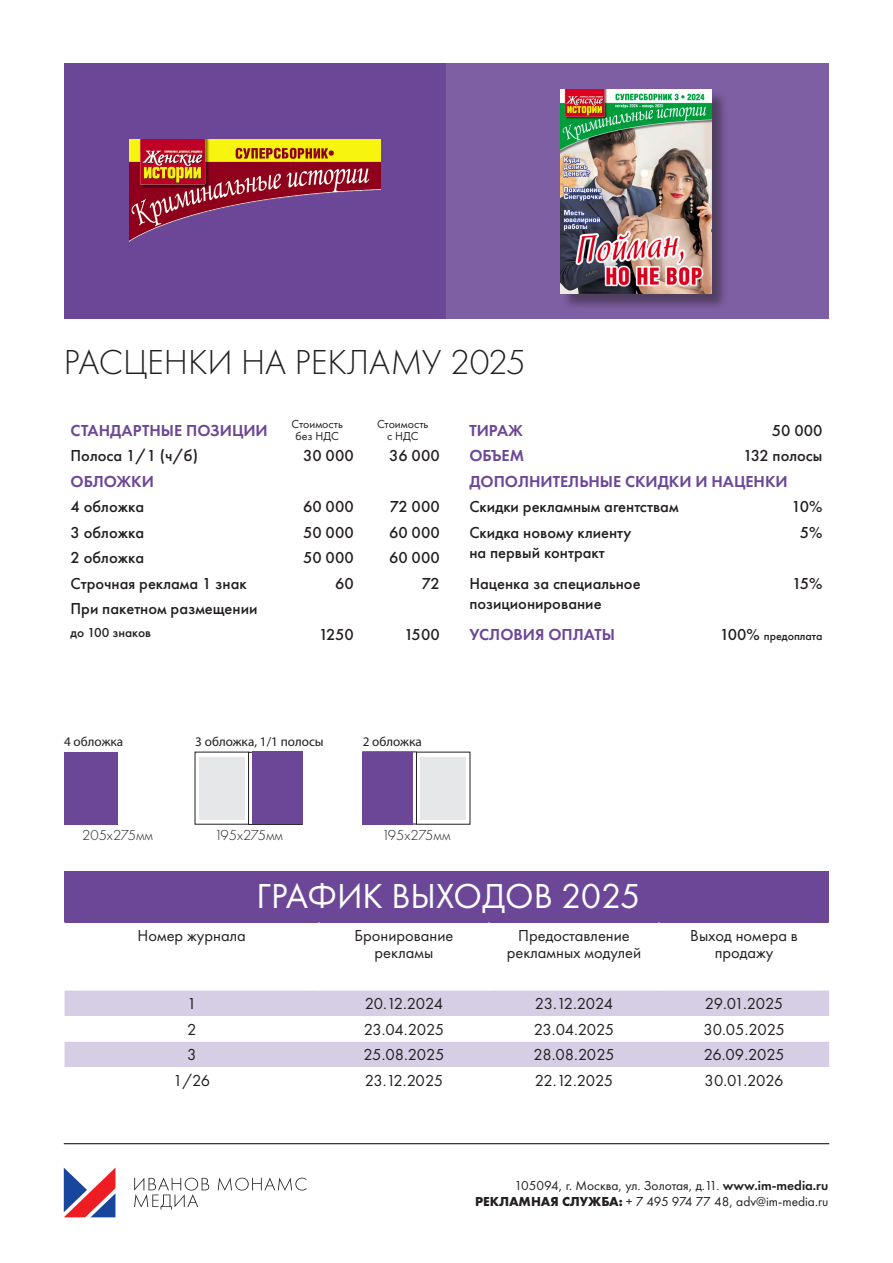
<style>
.page{position:relative;width:893px;height:1263px;background:#fff}
.page>*{position:absolute;margin:0;border:0;box-sizing:border-box;transform-origin:0 0}
.t1{font:300 36px "Futura PT";color:#231f20}
.t2{font:36px "Futura PT";color:#fff}
.t3{font:500 16.5px/19.8px "Futura PT";color:#231f20}
.t4{font:16.5px/16.5px "Futura PT";color:#231f20;text-align:center}
.t5{font:600 16.5px "Futura PT";color:#6c4797}
.t6{font:300 15px "Futura PT";color:#231f20}
.t7{font:13.5px "Futura PT";color:#231f20}
.t8{font:500 13.5px "Futura PT";color:#231f20}
.t9{font:13.2px "Myriad Pro";color:#231f20}
.t10{font:12px "Futura PT";color:#231f20}
.t11{font:500 12px "Futura PT";color:#231f20}
.s1{font-size:16.5px}
.s2{font-weight:600}
.s3{font-weight:700}
</style>
<div class="page">
<div style="left:64px;top:64px;width:382px;height:255px;background:#6c4797"></div>
<div style="left:446px;top:64px;width:383px;height:255px;background:#7e5fa3"></div>
<div style="left:561px;top:90px;width:168px;height:220px;background:#231f20;opacity:.5"></div>
<img style="left:560px;top:89px;width:151px;height:204px">
<img style="left:130px;top:139px;width:250px;height:102px">
<div style="left:199px;top:757px;width:45px;height:62px;background:#e6e7e9"></div>
<div style="left:248px;top:752px;width:54px;height:72px;border:1px solid #231f20"></div>
<div style="left:252px;top:752px;width:51px;height:72px;background:#6c4797"></div>
<div style="left:416px;top:752px;width:54px;height:72px;border:1px solid #231f20"></div>
<div style="left:420px;top:757px;width:46px;height:63px;background:#e6e7e9"></div>
<div style="left:362px;top:752px;width:51px;height:72px;background:#6c4797"></div>
<div style="left:64px;top:752px;width:54px;height:72px;background:#6c4797"></div>
<div style="left:336px;top:145px;width:32px;height:15px;background:#f7f40f"></div>
<svg style="left:64px;top:1168px;width:51px;height:49px"></svg>
<svg style="left:218px;top:1177px;width:88px;height:14px"></svg>
<svg style="left:134px;top:1177px;width:75px;height:32px"></svg>
<hr style="left:64px;top:1143px;width:765px;height:1px;background:#000">
<div style="left:65px;top:871px;width:764px;height:51px;background:#6c4797"></div>
<div style="left:65px;top:990px;width:764px;height:26px;background:#d6cee4"></div>
<div style="left:65px;top:1042px;width:764px;height:25px;background:#d6cee4"></div>
<p class="t1" style="left:64px;top:342px;width:464px">РАСЦЕНКИ НА РЕКЛАМУ 2025</p>
<p class="t5" style="left:71px;top:420px;width:199px">СТАНДАРТНЫЕ ПОЗИЦИИ</p>
<p class="t10" style="left:292px;top:417px;width:53px">Стоимость</p>
<p class="t10" style="left:296px;top:429px;width:45px">без НДС</p>
<p class="t10" style="left:377px;top:417px;width:53px">Стоимость</p>
<p class="t10" style="left:387px;top:429px;width:33px">с НДС</p>
<p class="t3" style="left:71px;top:446px;width:129px">Полоса 1/1 (ч/б)</p>
<p class="t3" style="left:303px;top:446px;width:52px">30 000</p>
<p class="t3" style="left:389px;top:446px;width:52px">36 000</p>
<p class="t5" style="left:71px;top:471px;width:85px">ОБЛОЖКИ</p>
<p class="t3" style="left:71px;top:497px;width:75px">4 обложка</p>
<p class="t3" style="left:303px;top:497px;width:52px">60 000</p>
<p class="t3" style="left:390px;top:497px;width:51px">72 000</p>
<p class="t3" style="left:71px;top:522px;width:75px">3 обложка</p>
<p class="t3" style="left:303px;top:522px;width:52px">50 000</p>
<p class="t3" style="left:389px;top:522px;width:52px">60 000</p>
<p class="t3" style="left:71px;top:548px;width:75px">2 обложка</p>
<p class="t3" style="left:303px;top:548px;width:52px">50 000</p>
<p class="t3" style="left:389px;top:548px;width:52px">60 000</p>
<p class="t3" style="left:71px;top:573px;width:178px">Строчная реклама 1 знак</p>
<p class="t3" style="left:335px;top:573px;width:20px">60</p>
<p class="t3" style="left:422px;top:573px;width:19px">72</p>
<p class="t3" style="left:71px;top:599px;width:189px">При пакетном размещении</p>
<p class="t8" style="left:71px;top:625px;width:82px">до 100 знаков</p>
<p class="t3" style="left:319px;top:624px;width:37px">1250</p>
<p class="t3" style="left:404px;top:624px;width:37px">1500</p>
<p class="t5" style="left:469px;top:420px;width:55px">ТИРАЖ</p>
<p class="t3" style="left:772px;top:420px;width:52px">50 000</p>
<p class="t5" style="left:469px;top:445px;width:56px">ОБЪЕМ</p>
<p class="t3" style="left:743px;top:446px;width:81px">132 полосы</p>
<p class="t5" style="left:469px;top:471px;width:320px">ДОПОЛНИТЕЛЬНЫЕ СКИДКИ И НАЦЕНКИ</p>
<p class="t3" style="left:469px;top:497px;width:211px">Скидки рекламным агентствам</p>
<p class="t3" style="left:792px;top:497px;width:32px">10%</p>
<p class="t3" style="left:469px;top:522px;width:164px">Cкидка новому клиенту</p>
<p class="t3" style="left:469px;top:542px;width:137px">на первый контракт</p>
<p class="t3" style="left:800px;top:522px;width:24px">5%</p>
<p class="t3" style="left:469px;top:573px;width:173px">Наценка за специальное позиционирование</p>
<p class="t3" style="left:792px;top:573px;width:32px">15%</p>
<p class="t5" style="left:469px;top:624px;width:147px">УСЛОВИЯ ОПЛАТЫ</p>
<p class="t11" style="left:720px;top:628px;width:104px"><span class="s1">100%</span> предоплата</p>
<p class="t9" style="left:64px;top:734px;width:61px">4 обложка</p>
<p class="t6" style="left:82px;top:827px;width:72px">205x275мм</p>
<p class="t9" style="left:195px;top:734px;width:130px">3 обложка, 1/1 полосы</p>
<p class="t6" style="left:215px;top:827px;width:70px">195x275мм</p>
<p class="t9" style="left:363px;top:734px;width:61px">2 обложка</p>
<p class="t6" style="left:382px;top:827px;width:70px">195x275мм</p>
<p class="t2" style="left:257px;top:874px;width:386px">ГРАФИК ВЫХОДОВ 2025</p>
<p class="t4" style="left:138px;top:927px;width:110px">Номер журнала</p>
<p class="t4" style="left:354px;top:927px;width:101px">Бронирование</p>
<p class="t4" style="left:375px;top:944px;width:60px">рекламы</p>
<p class="t4" style="left:518px;top:927px;width:113px">Предоставление</p>
<p class="t4" style="left:507px;top:944px;width:136px">рекламных модулей</p>
<p class="t4" style="left:690px;top:927px;width:109px">Выход номера в продажу</p>
<p class="t4" style="left:187px;top:995px;width:11px">1</p>
<p class="t4" style="left:365px;top:995px;width:80px">20.12.2024</p>
<p class="t4" style="left:535px;top:995px;width:80px">23.12.2024</p>
<p class="t4" style="left:705px;top:995px;width:80px">29.01.2025</p>
<p class="t4" style="left:187px;top:1021px;width:11px">2</p>
<p class="t4" style="left:364px;top:1021px;width:82px">23.04.2025</p>
<p class="t4" style="left:534px;top:1021px;width:82px">23.04.2025</p>
<p class="t4" style="left:703px;top:1021px;width:83px">30.05.2025</p>
<p class="t4" style="left:187px;top:1046px;width:11px">3</p>
<p class="t4" style="left:364px;top:1046px;width:82px">25.08.2025</p>
<p class="t4" style="left:534px;top:1046px;width:82px">28.08.2025</p>
<p class="t4" style="left:704px;top:1046px;width:82px">26.09.2025</p>
<p class="t4" style="left:173px;top:1072px;width:39px">1/26</p>
<p class="t4" style="left:365px;top:1072px;width:80px">23.12.2025</p>
<p class="t4" style="left:535px;top:1072px;width:80px">22.12.2025</p>
<p class="t4" style="left:705px;top:1072px;width:81px">30.01.2026</p>
<p class="t7" style="left:514px;top:1177px;width:315px">105094, г. Москва, ул. Золотая, д.11. <span class="s2">www.im-media.ru</span></p>
<p class="t7" style="left:475px;top:1193px;width:355px"><span class="s3">РЕКЛАМНАЯ СЛУЖБА:</span> + 7 495 974 77 48, adv@im-media.ru</p>
</div>
